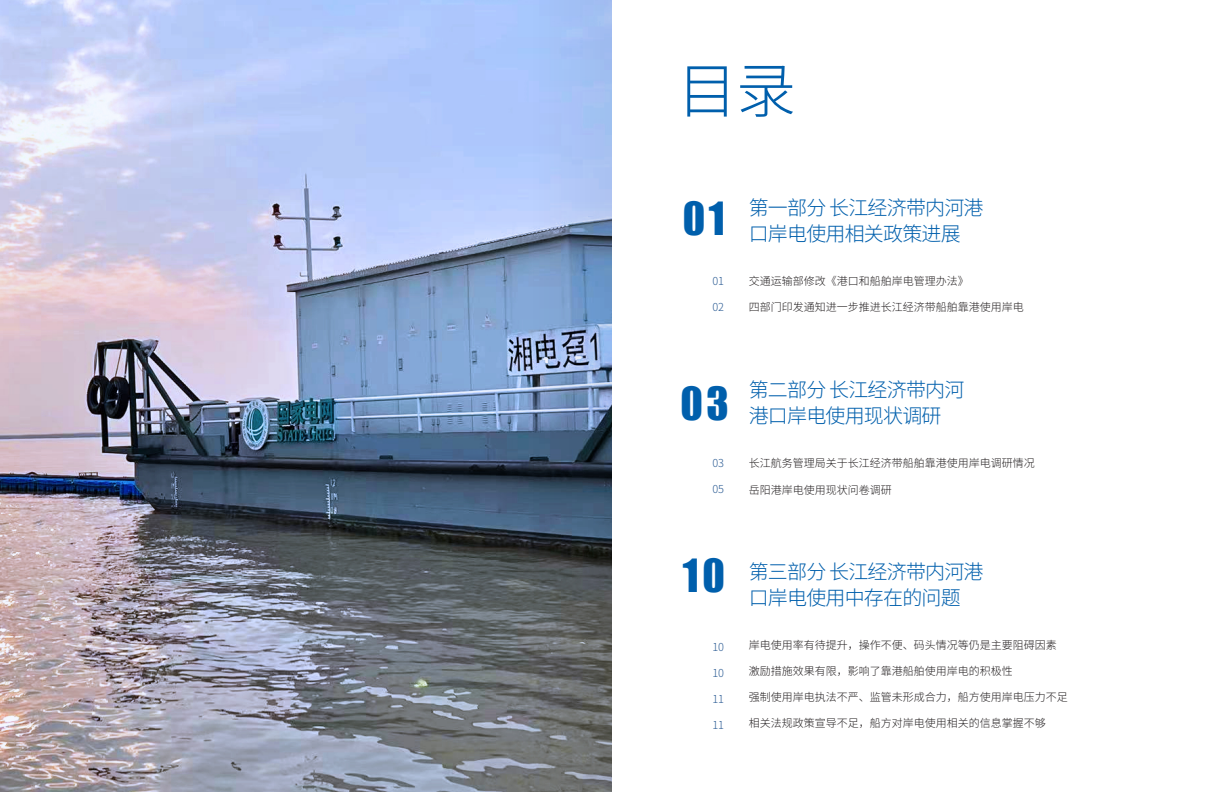
<style>
.page{position:relative;width:1224px;height:792px;background:#fff}
.page>*{position:absolute;margin:0;border:0;box-sizing:border-box;transform-origin:0 0}
.t1{font:300 60px "Noto Sans SC";color:#005fac}
.t2{font:42px "Impact";color:#005fac}
.t3{font:300 20px "Noto Sans SC";letter-spacing:-.04em;color:#005fac}
.t4{font:300 11px "Noto Sans SC";color:#231f20}
.t5{font:300 11px "Noto Sans SC";color:#2c5c94}
</style>
<div class="page">
<img style="left:0;top:0;width:534px;height:792px">
<svg style="left:534px;top:0;width:78px;height:792px;background:#7386a2"></svg>
<p class="t1" style="left:677px;top:57px;width:120px">目录</p>
<p class="t2" style="left:683px;top:186px;width:44px">01</p>
<p class="t5" style="left:712px;top:274px;width:13px">01</p>
<p class="t5" style="left:712px;top:300px;width:13px">02</p>
<p class="t3" style="left:749px;top:196px;width:236px">第一部分 长江经济带内河港</p>
<p class="t3" style="left:749px;top:222px;width:213px">口岸电使用相关政策进展</p>
<p class="t4" style="left:749px;top:275px;width:221px">交通运输部修改《港口和船舶岸电管理办法》</p>
<p class="t4" style="left:749px;top:301px;width:276px">四部门印发通知进一步推进长江经济带船舶靠港使用岸电</p>
<p class="t2" style="left:680px;top:371px;width:50px">03</p>
<p class="t5" style="left:712px;top:457px;width:13px">03</p>
<p class="t5" style="left:712px;top:483px;width:13px">05</p>
<p class="t3" style="left:749px;top:378px;width:217px">第二部分 长江经济带内河</p>
<p class="t3" style="left:749px;top:404px;width:194px">港口岸电使用现状调研</p>
<p class="t4" style="left:749px;top:457px;width:287px">长江航务管理局关于长江经济带船舶靠港使用岸电调研情况</p>
<p class="t4" style="left:749px;top:483px;width:144px">岳阳港岸电使用现状问卷调研</p>
<p class="t2" style="left:683px;top:543px;width:44px">10</p>
<p class="t5" style="left:712px;top:640px;width:13px">10</p>
<p class="t5" style="left:712px;top:666px;width:13px">10</p>
<p class="t5" style="left:712px;top:692px;width:13px">11</p>
<p class="t5" style="left:712px;top:718px;width:13px">11</p>
<p class="t3" style="left:749px;top:560px;width:236px">第三部分 长江经济带内河港</p>
<p class="t3" style="left:749px;top:586px;width:213px">口岸电使用中存在的问题</p>
<p class="t4" style="left:749px;top:639px;width:309px">岸电使用率有待提升，操作不便、码头情况等仍是主要阻碍因素</p>
<p class="t4" style="left:749px;top:665px;width:265px">激励措施效果有限，影响了靠港船舶使用岸电的积极性</p>
<p class="t4" style="left:749px;top:691px;width:320px">强制使用岸电执法不严、监管未形成合力，船方使用岸电压力不足</p>
<p class="t4" style="left:749px;top:717px;width:298px">相关法规政策宣导不足，船方对岸电使用相关的信息掌握不够</p>
</div>
